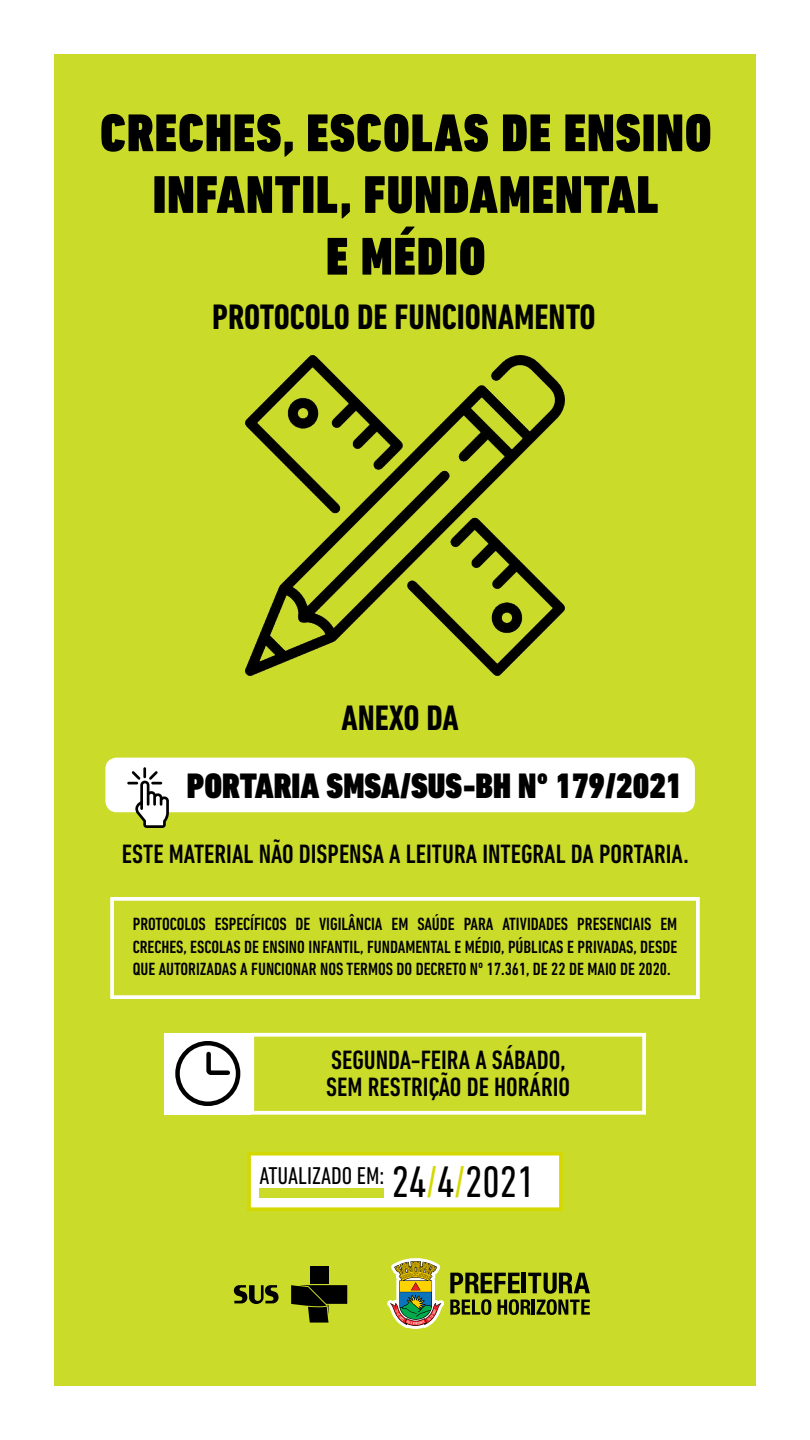
<style>
.page{position:relative;width:810px;height:1440px;background:#fff}
.page>*{position:absolute;margin:0;border:0;box-sizing:border-box;transform-origin:0 0}
.t1{font:900 condensed 54px/61.7px "DIN Next LT Pro";letter-spacing:.02em;color:#000;text-align:center}
.t2{font:condensed 45px "DIN Next LT Pro";color:#000}
.t3{font:700 condensed 36px "DIN Next LT Pro";color:#000}
.t4{font:900 condensed 36px "DIN Next LT Pro";color:#000}
.t5{font:500 condensed 27px/27px "DIN Next LT Pro";color:#000}
.t6{font:condensed 24.75px "DIN Next LT Pro";color:#000}
.t7{font:500 condensed 18px/22.5px "DIN Next LT Pro";color:#000;text-align:justify}
.s1{color:#d3d800}
</style>
<div class="page">
<div style="left:54px;top:54px;width:702px;height:1332px;background:#cbdb2a"></div>
<svg style="left:234px;top:1285px;width:45px;height:19px"></svg>
<div style="left:310px;top:1266px;width:19px;height:18px;background:#000"></div>
<svg style="left:291px;top:1285px;width:56px;height:38px"></svg>
<svg style="left:387px;top:1258px;width:57px;height:71px"></svg>
<svg style="left:450px;top:1273px;width:140px;height:42px"></svg>
<div style="left:105px;top:758px;width:590px;height:54px;background:#fff;border-radius:11px"></div>
<svg style="left:127px;top:767px;width:42px;height:61px"></svg>
<div style="left:247px;top:1152px;width:316px;height:59px;background:#fff;border:4px solid #d3d800"></div>
<div style="left:260px;top:1188px;width:124px;height:9px;background:#cbdb2a"></div>
<div style="left:164px;top:1033px;width:87px;height:82px;background:#fff"></div>
<div style="left:250px;top:1033px;width:396px;height:82px;border:4px solid #fff"></div>
<div style="left:175px;top:1041px;width:65px;height:65px;border:4px solid #000;border-radius:50%"></div>
<svg style="left:206px;top:1049px;width:26px;height:26px"></svg>
<div style="left:110px;top:897px;width:590px;height:102px;border:4px solid #fff"></div>
<img style="left:245px;top:356px;width:320px;height:319px">
<h1 class="t1" style="left:100px;top:102px;width:613px">CRECHES, ESCOLAS DE ENSINO<br>INFANTIL, FUNDAMENTAL<br>E MÉDIO</h1>
<h3 class="t3" style="left:212px;top:296px;width:383px">PROTOCOLO DE FUNCIONAMENTO</h3>
<h3 class="t3" style="left:342px;top:697px;width:118px">ANEXO DA</h3>
<h3 class="t4" style="left:187px;top:765px;width:35px">PORTARIA</h3>
<h3 class="t4" style="left:327px;top:765px;width:357px">SMSA/SUS-BH Nº 179/2021</h3>
<h3 class="t5" style="left:122px;top:840px;width:568px">ESTE MATERIAL NÃO DISPENSA A LEITURA INTEGRAL DA PORTARIA.</h3>
<p class="t7" style="left:133px;top:913px;width:546px">PROTOCOLOS ESPECÍFICOS DE VIGILÂNCIA EM SAÚDE PARA ATIVIDADES PRESENCIAIS EM CRECHES, ESCOLAS DE ENSINO INFANTIL, FUNDAMENTAL E MÉDIO, PÚBLICAS E PRIVADAS, DESDE QUE AUTORIZADAS A FUNCIONAR NOS TERMOS DO DECRETO Nº 17.361, DE 22 DE MAIO DE 2020.</p>
<h3 class="t5" style="left:326px;top:1046px;width:245px">SEGUNDA-FEIRA A SÁBADO,<br>SEM RESTRIÇÃO DE HORÁRIO</h3>
<h3 class="t6" style="left:260px;top:1162px;width:126px">ATUALIZADO EM:</h3>
<h2 class="t2" style="left:392px;top:1157px;width:144px">24<span class="s1">/</span>4<span class="s1">/</span>2021</h2>
</div>
